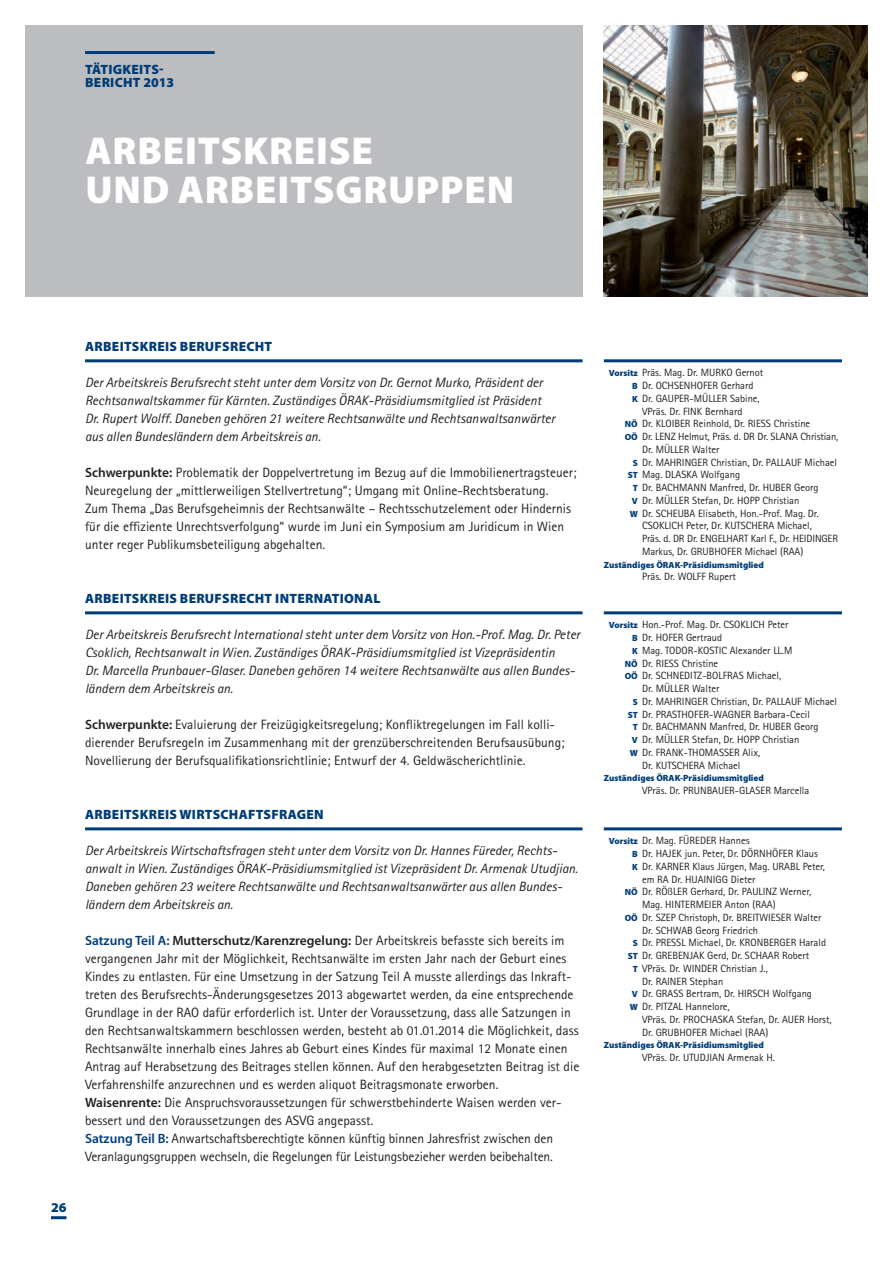
<style>
.page{position:relative;width:893px;height:1263px;background:#fff}
.page>*{position:absolute;margin:0;border:0;box-sizing:border-box;transform-origin:0 0}
.t1{font:900 39px/39px "Myriad Pro";letter-spacing:.02em;color:#fff}
.t2{font:13.5px/18px "Rotis Sans Serif";color:#231f20}
.t3{font:italic 13.5px/18px "Rotis Sans Serif";color:#231f20}
.t4{font:900 13.5px/13.5px "Myriad Pro";letter-spacing:.02em;color:#003d78}
.t5{font:10.5px/12.8px "Rotis Sans Serif";color:#231f20}
.t6{font:900 9px "Myriad Pro";color:#003d78}
.s1{font-family:"Myriad Pro";font-weight:600}
.s2{font-family:"Myriad Pro";font-weight:600;color:#003d78}
.s3{font-family:"Myriad Pro";font-weight:900;font-size:9px;color:#003d78}
</style>
<div class="page">
<div style="left:26px;top:26px;width:557px;height:271px;background:#bcbdc0"></div>
<hr style="left:51px;top:1216px;width:15px;height:3px;background:#003d78">
<hr style="left:85px;top:51px;width:130px;height:3px;background:#003d78">
<hr style="left:85px;top:359px;width:498px;height:3px;background:#003d78">
<hr style="left:85px;top:611px;width:498px;height:3px;background:#003d78">
<hr style="left:85px;top:827px;width:498px;height:3px;background:#003d78">
<hr style="left:604px;top:359px;width:238px;height:3px;background:#003d78">
<hr style="left:604px;top:611px;width:238px;height:3px;background:#003d78">
<hr style="left:604px;top:827px;width:238px;height:3px;background:#003d78">
<img style="left:604px;top:26px;width:263px;height:271px">
<p class="t4" style="left:85px;top:62px;width:91px">TÄTIGKEITS-<br>BERICHT 2013</p>
<h1 class="t1" style="left:85px;top:130px;width:430px">ARBEITSKREISE<br>UND ARBEITSGRUPPEN</h1>
<p class="t4" style="left:51px;top:1200px;width:17px">26</p>
<p class="t4" style="left:85px;top:339px;width:186px">ARBEITSKREIS BERUFSRECHT</p>
<p class="t3" style="left:85px;top:373px;width:472px">Der Arbeitskreis Berufsrecht steht unter dem Vorsitz von Dr. Gernot Murko, Präsident der Rechtsanwaltskammer für Kärnten. Zuständiges ÖRAK-Präsidiumsmitglied ist Präsident Dr. Rupert Wolff. Daneben gehören 21 weitere Rechtsanwälte und Rechtsanwaltsanwärter aus allen Bundesländern dem Arbeitskreis an.</p>
<p class="t2" style="left:85px;top:463px;width:493px"><span class="s1">Schwerpunkte:</span> Problematik der Doppelvertretung im Bezug auf die Immobilienertragsteuer; Neuregelung der „mittlerweiligen Stellvertretung“; Umgang mit Online-Rechtsberatung.<br>Zum Thema „Das Berufsgeheimnis der Rechtsanwälte – Rechtsschutzelement oder Hindernis für die effiziente Unrechtsverfolgung“ wurde im Juni ein Symposium am Juridicum in Wien unter reger Publikumsbeteiligung abgehalten.</p>
<p class="t4" style="left:85px;top:591px;width:297px">ARBEITSKREIS BERUFSRECHT INTERNATIONAL</p>
<p class="t3" style="left:85px;top:625px;width:497px">Der Arbeitskreis Berufsrecht International steht unter dem Vorsitz von Hon.-Prof. Mag. Dr. Peter Csoklich, Rechtsanwalt in Wien. Zuständiges ÖRAK-Präsidiumsmitglied ist Vizepräsidentin<br>Dr. Marcella Prunbauer-Glaser. Daneben gehören 14 weitere Rechtsanwälte aus allen Bundes&shy;ländern dem Arbeitskreis an.</p>
<p class="t2" style="left:85px;top:715px;width:481px"><span class="s1">Schwerpunkte:</span> Evaluierung der Freizügigkeitsregelung; Konfliktregelungen im Fall kolli&shy;dierender Berufsregeln im Zusammenhang mit der grenzüberschreitenden Berufsausübung;<br>Novellierung der Berufsqualifikationsrichtlinie; Entwurf der 4. Geldwäscherichtlinie.</p>
<p class="t4" style="left:85px;top:807px;width:240px">ARBEITSKREIS WIRTSCHAFTSFRAGEN</p>
<p class="t3" style="left:85px;top:841px;width:494px">Der Arbeitskreis Wirtschaftsfragen steht unter dem Vorsitz von Dr. Hannes Füreder, Rechts&shy;anwalt in Wien. Zuständiges ÖRAK-Präsidiumsmitglied ist Vizepräsident Dr. Armenak Utudjian.<br>Daneben gehören 23 weitere Rechtsanwälte und Rechtsanwaltsanwärter aus allen Bundes&shy;ländern dem Arbeitskreis an.</p>
<p class="t2" style="left:85px;top:931px;width:496px"><span class="s2">Satzung Teil A:</span> <span class="s1">Mutterschutz/Karenzregelung:</span> Der Arbeitskreis befasste sich bereits im vergangenen Jahr mit der Möglichkeit, Rechtsanwälte im ersten Jahr nach der Geburt eines Kindes zu entlasten. Für eine Umsetzung in der Satzung Teil A musste allerdings das Inkraft&shy;treten des Berufsrechts-Änderungsgesetzes 2013 abgewartet werden, da eine entsprechende Grundlage in der RAO dafür erforderlich ist. Unter der Voraussetzung, dass alle Satzungen in den Rechtsanwaltskammern beschlossen werden, besteht ab 01.01.2014 die Möglichkeit, dass Rechtsanwälte innerhalb eines Jahres ab Geburt eines Kindes für maximal 12 Monate einen Antrag auf Herabsetzung des Beitrages stellen können. Auf den herabgesetzten Beitrag ist die Verfahrenshilfe anzurechnen und es werden aliquot Beitragsmonate erworben.<br><span class="s1">Waisenrente:</span> Die Anspruchsvoraussetzungen für schwerstbehinderte Waisen werden ver&shy;bessert und den Voraussetzungen des ASVG angepasst.<br><span class="s2">Satzung Teil B:</span> Anwartschaftsberechtigte können künftig binnen Jahresfrist zwischen den Veranlagungsgruppen wechseln, die Regelungen für Leistungsbezieher werden beibehalten.</p>
<p class="t5" style="left:609px;top:366px;width:156px"><span class="s3">VORSITZ</span> Präs. Mag. Dr. MURKO Gernot</p>
<p class="t5" style="left:632px;top:379px;width:123px"><span class="s3">B</span> Dr. OCHSENHOFER Gerhard</p>
<p class="t5" style="left:632px;top:392px;width:129px"><span class="s3">K</span> Dr. GAUPER-MÜLLER Sabine,</p>
<p class="t5" style="left:642px;top:405px;width:102px">VPräs. Dr. FINK Bernhard</p>
<p class="t5" style="left:625px;top:417px;width:187px"><span class="s3">NÖ</span> Dr. KLOIBER Reinhold, Dr. RIESS Christine</p>
<p class="t5" style="left:625px;top:430px;width:215px"><span class="s3">OÖ</span> Dr. LENZ Helmut, Präs. d. DR Dr. SLANA Christian,</p>
<p class="t5" style="left:642px;top:443px;width:79px">Dr. MÜLLER Walter</p>
<p class="t5" style="left:633px;top:456px;width:206px"><span class="s3">S</span> Dr. MAHRINGER Christian, Dr. PALLAUF Michael</p>
<p class="t5" style="left:628px;top:468px;width:114px"><span class="s3">ST</span> Mag. DLASKA Wolfgang</p>
<p class="t5" style="left:633px;top:481px;width:187px"><span class="s3">T</span> Dr. BACHMANN Manfred, Dr. HUBER Georg</p>
<p class="t5" style="left:632px;top:494px;width:169px"><span class="s3">V</span> Dr. MÜLLER Stefan, Dr. HOPP Christian</p>
<p class="t6" style="left:604px;top:507px;width:18px">W</p>
<p class="t5" style="left:642px;top:507px;width:197px">Dr. SCHEUBA Elisabeth, Hon.-Prof. Mag. Dr.<br>CSOKLICH Peter, Dr. KUTSCHERA Michael,<br>Präs. d. DR Dr. ENGELHART Karl F., Dr. HEIDINGER Markus, Dr. GRUBHOFER Michael (RAA)</p>
<p class="t6" style="left:604px;top:558px;width:57px">ZUSTÄNDIGES ÖRAK</p>
<p class="t6" style="left:680px;top:558px;width:85px">-PRÄSIDIUMSMITGLIED</p>
<p class="t5" style="left:642px;top:570px;width:95px">Präs. Dr. WOLFF Rupert</p>
<p class="t5" style="left:609px;top:618px;width:181px"><span class="s3">VORSITZ</span> Hon.-Prof. Mag. Dr. CSOKLICH Peter</p>
<p class="t5" style="left:632px;top:631px;width:92px"><span class="s3">B</span> Dr. HOFER Gertraud</p>
<p class="t5" style="left:632px;top:644px;width:162px"><span class="s3">K</span> Mag. TODOR-KOSTIC Alexander LL.M</p>
<p class="t5" style="left:625px;top:657px;width:95px"><span class="s3">NÖ</span> Dr. RIESS Christine</p>
<p class="t5" style="left:625px;top:669px;width:158px"><span class="s3">OÖ</span> Dr. SCHNEDITZ-BOLFRAS Michael,</p>
<p class="t5" style="left:642px;top:682px;width:79px">Dr. MÜLLER Walter</p>
<p class="t5" style="left:633px;top:695px;width:206px"><span class="s3">S</span> Dr. MAHRINGER Christian, Dr. PALLAUF Michael</p>
<p class="t5" style="left:628px;top:708px;width:184px"><span class="s3">ST</span> Dr. PRASTHOFER-WAGNER Barbara-Cecil</p>
<p class="t5" style="left:633px;top:720px;width:187px"><span class="s3">T</span> Dr. BACHMANN Manfred, Dr. HUBER Georg</p>
<p class="t5" style="left:632px;top:733px;width:169px"><span class="s3">V</span> Dr. MÜLLER Stefan, Dr. HOPP Christian</p>
<p class="t5" style="left:630px;top:746px;width:132px"><span class="s3">W</span> Dr. FRANK-THOMASSER Alix,</p>
<p class="t5" style="left:642px;top:759px;width:100px">Dr. KUTSCHERA Michael</p>
<p class="t6" style="left:604px;top:772px;width:57px">ZUSTÄNDIGES ÖRAK</p>
<p class="t6" style="left:680px;top:772px;width:85px">-PRÄSIDIUMSMITGLIED</p>
<p class="t5" style="left:642px;top:784px;width:169px">VPräs. Dr. PRUNBAUER-GLASER Marcella</p>
<p class="t5" style="left:609px;top:834px;width:142px"><span class="s3">VORSITZ</span> Dr. Mag. FÜREDER Hannes</p>
<p class="t5" style="left:632px;top:847px;width:187px"><span class="s3">B</span> Dr. HAJEK jun. Peter, Dr. DÖRNHÖFER Klaus</p>
<p class="t5" style="left:632px;top:860px;width:195px"><span class="s3">K</span> Dr. KARNER Klaus Jürgen, Mag. URABL Peter,</p>
<p class="t5" style="left:642px;top:873px;width:115px">em RA Dr. HUAINIGG Dieter</p>
<p class="t5" style="left:625px;top:885px;width:188px"><span class="s3">NÖ</span> Dr. RÖßLER Gerhard, Dr. PAULINZ Werner,</p>
<p class="t5" style="left:642px;top:898px;width:135px">Mag. HINTERMEIER Anton (RAA)</p>
<p class="t5" style="left:625px;top:911px;width:198px"><span class="s3">OÖ</span> Dr. SZEP Christoph, Dr. BREITWIESER Walter</p>
<p class="t5" style="left:642px;top:924px;width:118px">Dr. SCHWAB Georg Friedrich</p>
<p class="t5" style="left:633px;top:936px;width:195px"><span class="s3">S</span> Dr. PRESSL Michael, Dr. KRONBERGER Harald</p>
<p class="t5" style="left:628px;top:949px;width:183px"><span class="s3">ST</span> Dr. GREBENJAK Gerd, Dr. SCHAAR Robert</p>
<p class="t5" style="left:633px;top:962px;width:137px"><span class="s3">T</span> VPräs. Dr. WINDER Christian J.,</p>
<p class="t5" style="left:642px;top:975px;width:83px">Dr. RAINER Stephan</p>
<p class="t5" style="left:632px;top:987px;width:182px"><span class="s3">V</span> Dr. GRASS Bertram, Dr. HIRSCH Wolfgang</p>
<p class="t5" style="left:630px;top:1000px;width:102px"><span class="s3">W</span> Dr. PITZAL Hannelore,</p>
<p class="t5" style="left:642px;top:1013px;width:191px">VPräs. Dr. PROCHASKA Stefan, Dr. AUER Horst,</p>
<p class="t5" style="left:642px;top:1026px;width:128px">Dr. GRUBHOFER Michael (RAA)</p>
<p class="t6" style="left:604px;top:1039px;width:57px">ZUSTÄNDIGES ÖRAK</p>
<p class="t6" style="left:680px;top:1039px;width:85px">-PRÄSIDIUMSMITGLIED</p>
<p class="t5" style="left:642px;top:1051px;width:134px">VPräs. Dr. UTUDJIAN Armenak H.</p>
</div>
